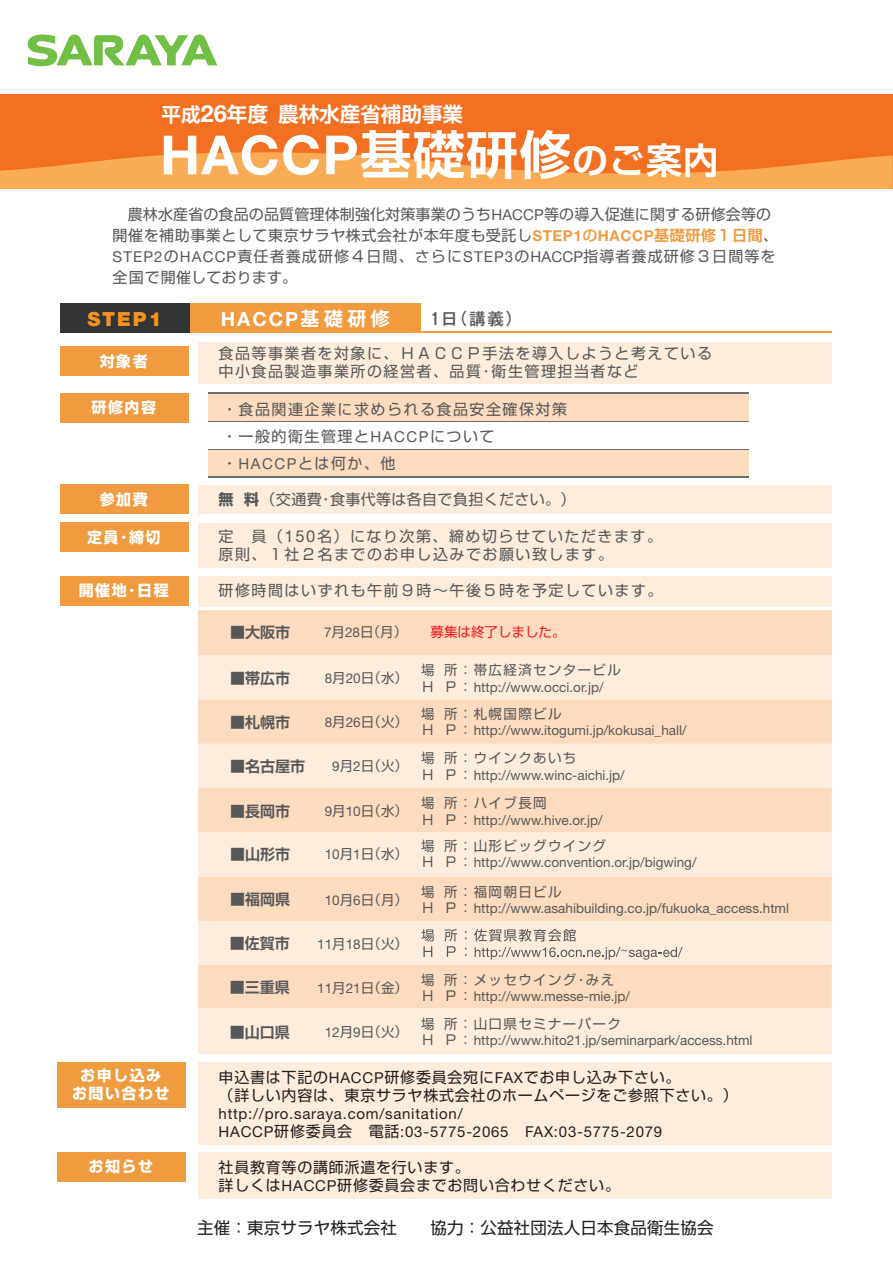
<style>
.page{position:relative;width:893px;height:1263px;background:#fff}
.page>*{position:absolute;margin:0;border:0;box-sizing:border-box;transform-origin:0 0}
.t1{font:700 54px "Helvetica Neue";letter-spacing:.025em;color:#fff}
.t2{font:700 20.55px "Shin Go Pro De";color:#fff}
.t3{font:700 19.5px "Helvetica Neue";letter-spacing:.1em;color:#fff}
.t4{font:900 19.5px "Helvetica Neue";letter-spacing:.1em;color:#f7931d}
.t5{font:16.5px "Shin Go Pr 5";letter-spacing:.01em;color:#231f20}
.t6{font:500 16.5px "Gothic MB101 Pr 5";color:#57585a}
.t7{font:15px/18px "Shin Go Pr 5";letter-spacing:.1em;color:#57585a}
.t8{font:15px/21px "Shin Go Pr 5";letter-spacing:.035em;color:#57585a}
.t9{font:15px/18px "Shin Go Pr 5";letter-spacing:.05em;color:#231f20}
.t10{font:15px/18px "Helvetica Neue";letter-spacing:.05em;color:#231f20}
.t11{font:700 15px "Shin Go Pr 5 De";color:#57585a}
.t12{font:700 15px/18px "Shin Go Pr 5";letter-spacing:.1em;color:#fff;text-align:center}
.t13{font:15px "Shin Go Pr 5";letter-spacing:.025em;color:#57585a}
.t14{font:13.5px "Helvetica Neue";color:#57585a}
.t15{font:13.5px "Shin Go Pr 5";letter-spacing:.1em;color:#57585a}
.t16{font:13.5px "Shin Go Pr 5";color:#ee1d23}
.s1{font-size:19.5px}
.s2{font-family:"Helvetica Neue";font-size:23.85px}
.s3{font-family:"Shin Go Pro De";font-size:51.75px}
.s4{font-family:"Shin Go Pro De";font-size:36px}
.s5{font-family:"Helvetica Neue"}
.s6{font-family:"Helvetica Neue";font-weight:700;color:#f09b40}
.s7{font-weight:500;color:#f09b40}
.s8{font-family:"Shin Go Pr 5 De";font-weight:700;color:#f09b40}
.s9{font-family:"Gothic MB101 Pr 5 De"}
.s10{font-weight:700}
.s11{font-family:"Helvetica Neue";font-size:16.5px}
.s12{font-size:13.5px}
.s13{font-family:"Shin Go Pr 5"}
</style>
<div class="page">
<div style="left:198px;top:342px;width:634px;height:42px;background:#feeddc"></div>
<div style="left:198px;top:485px;width:634px;height:29px;background:#feeddc"></div>
<div style="left:198px;top:576px;width:634px;height:31px;background:#feeddc"></div>
<svg style="left:27px;top:34px;width:190px;height:32px"></svg>
<div style="left:1px;top:94px;width:891px;height:94px;background:#f36f21"></div>
<svg style="left:1px;top:152px;width:891px;height:36px"></svg>
<div style="left:60px;top:303px;width:361px;height:30px;background:#f09b40"></div>
<div style="left:60px;top:346px;width:129px;height:30px;background:#f09b40"></div>
<hr style="left:420px;top:331px;width:412px;height:2px;background:#ef9c40">
<div style="left:60px;top:303px;width:130px;height:30px;background:#323436"></div>
<div style="left:60px;top:523px;width:129px;height:29px;background:#f09b40"></div>
<div style="left:198px;top:523px;width:634px;height:44px;background:#feeddc"></div>
<div style="left:198px;top:655px;width:634px;height:45px;background:#feeddc"></div>
<div style="left:198px;top:610px;width:634px;height:45px;background:#fddbbf"></div>
<div style="left:198px;top:700px;width:634px;height:43px;background:#fddbbf"></div>
<svg style="left:198px;top:743px;width:634px;height:89px;background:#fde3cd"></svg>
<div style="left:198px;top:832px;width:634px;height:45px;background:#feeddc"></div>
<div style="left:198px;top:1009px;width:634px;height:44px;background:#feeddc"></div>
<div style="left:60px;top:576px;width:129px;height:29px;background:#f09b40"></div>
<div style="left:57px;top:1062px;width:129px;height:45px;background:#ef9c40"></div>
<div style="left:57px;top:1152px;width:129px;height:29px;background:#ef9c40"></div>
<div style="left:60px;top:485px;width:129px;height:29px;background:#f09b40"></div>
<div style="left:60px;top:393px;width:129px;height:29px;background:#f09b40"></div>
<div style="left:208px;top:394px;width:540px;height:28px;background:#fddbbf"></div>
<div style="left:208px;top:449px;width:540px;height:28px;background:#fddbbf"></div>
<hr style="left:208px;top:422px;width:540px;height:1px;background:#676f75">
<hr style="left:208px;top:449px;width:540px;height:1px;background:#676f75">
<hr style="left:208px;top:393px;width:540px;height:1px;background:#676f75">
<div style="left:198px;top:1152px;width:634px;height:46px;background:#feeddc"></div>
<div style="left:198px;top:1062px;width:634px;height:82px;background:#feeddc"></div>
<hr style="left:208px;top:476px;width:540px;height:1px;background:#676f75">
<svg style="left:198px;top:877px;width:634px;height:131px;background:#fadec6"></svg>
<h2 class="t2" style="left:162px;top:107px;width:303px"><span class="s1">平成</span><span class="s2">26</span>年度 農林水産省補助事業</h2>
<h1 class="t1" style="left:160px;top:136px;width:560px">HACCP<span class="s3">基礎研修</span><span class="s4">のご案内</span></h1>
<p class="t8" style="left:113px;top:206px;width:667px">　農林水産省の食品の品質管理体制強化対策事業のうち<span class="s5">HACCP</span>等の導入促進に関する研修会等の開催を補助事業として東京サラヤ株式会社が本年度も受託し<span class="s6">STEP1</span><span class="s7">の</span><span class="s6">HACCP</span><span class="s8">基礎研修１日間</span>、<span class="s5">STEP2</span>の<span class="s5">HACCP</span>責任者養成研修４日間、さらに<span class="s5">STEP3</span>の<span class="s5">HACCP</span>指導者養成研修３日間等を全国で開催しております。</p>
<h3 class="t4" style="left:87px;top:312px;width:76px">STEP1</h3>
<h3 class="t3" style="left:221px;top:312px;width:171px">HACCP<span class="s9">基礎研修</span></h3>
<p class="t6" style="left:431px;top:313px;width:84px">1日(講義)</p>
<p class="t12" style="left:100px;top:354px;width:49px">対象者</p>
<p class="t7" style="left:219px;top:346px;width:495px">食品等事業者を対象に、ＨＡＣＣＰ手法を導入しようと考えている中小食品製造事業所の経営者、品質･衛生管理担当者など</p>
<p class="t12" style="left:92px;top:401px;width:66px">研修内容</p>
<p class="t7" style="left:222px;top:398px;width:347px;line-height:27.2px">・食品関連企業に求められる食品安全確保対策・一般的衛生管理と<span class="s5">HACCP</span>について・<span class="s5">HACCP</span>とは何か、他</p>
<p class="t12" style="left:100px;top:492px;width:49px">参加費</p>
<p class="t13" style="left:219px;top:494px;width:358px"><span class="s10">無 料</span>（交通費･食事代等は各自で負担ください。）</p>
<p class="t12" style="left:87px;top:530px;width:75px">定員･締切</p>
<p class="t7" style="left:219px;top:529px;width:445px">定　員（<span class="s11">150</span>名）になり次第、締め切らせていただきます。原則、１社２名までのお申し込みでお願い致します。</p>
<p class="t12" style="left:79px;top:584px;width:91px">開催地･日程</p>
<p class="t7" style="left:219px;top:584px;width:446px">研修時間はいずれも午前９時～午後５時を予定しています。</p>
<p class="t12" style="left:72px;top:1069px;width:99px">お申し込みお問い合わせ</p>
<p class="t12" style="left:89px;top:1159px;width:66px">お知らせ</p>
<p class="t11" style="left:230px;top:626px;width:62px">■大阪市</p>
<p class="t11" style="left:230px;top:672px;width:62px">■帯広市</p>
<p class="t11" style="left:230px;top:716px;width:62px">■札幌市</p>
<p class="t11" style="left:230px;top:761px;width:76px">■名古屋市</p>
<p class="t11" style="left:230px;top:805px;width:62px">■長岡市</p>
<p class="t11" style="left:230px;top:848px;width:62px">■山形市</p>
<p class="t11" style="left:230px;top:894px;width:62px">■福岡県</p>
<p class="t15" style="left:324px;top:627px;width:78px"><span class="s5">7</span>月<span class="s5">28</span>日(月)</p>
<p class="t15" style="left:325px;top:673px;width:78px"><span class="s5">8</span>月<span class="s5">20</span>日(水)</p>
<p class="t15" style="left:325px;top:717px;width:78px"><span class="s5">8</span>月<span class="s5">26</span>日(火)</p>
<p class="t15" style="left:332px;top:761px;width:71px"><span class="s5">9</span>月<span class="s5">2</span>日(火)</p>
<p class="t15" style="left:325px;top:806px;width:78px"><span class="s5">9</span>月<span class="s5">10</span>日(水)</p>
<p class="t15" style="left:325px;top:849px;width:78px"><span class="s5">10</span>月<span class="s5">1</span>日(水)</p>
<p class="t15" style="left:325px;top:895px;width:78px"><span class="s5">10</span>月<span class="s5">6</span>日(月)</p>
<p class="t11" style="left:200px;top:938px;width:91px"><span class="s12">　　</span>■佐賀市</p>
<p class="t15" style="left:317px;top:938px;width:86px"><span class="s5">11</span>月<span class="s5">18</span>日(火)</p>
<p class="t15" style="left:317px;top:983px;width:86px"><span class="s5">11</span>月<span class="s5">21</span>日(金)</p>
<p class="t15" style="left:325px;top:1027px;width:78px"><span class="s5">12</span>月<span class="s5">9</span>日(火)</p>
<p class="t11" style="left:200px;top:982px;width:91px"><span class="s12">　　</span>■三重県</p>
<p class="t11" style="left:200px;top:1026px;width:91px"><span class="s12">　　</span>■山口県</p>
<p class="t16" style="left:431px;top:627px;width:136px">募集は終了しました。</p>
<p class="t15" style="left:421px;top:665px;width:201px">場 所：帯広経済センタービル</p>
<p class="t14" style="left:421px;top:682px;width:184px"><span class="s13">Ｈ Ｐ：</span>http://www.occi.or.jp/</p>
<p class="t15" style="left:421px;top:709px;width:142px">場 所：札幌国際ビル</p>
<p class="t14" style="left:421px;top:726px;width:267px"><span class="s13">Ｈ Ｐ：</span>http://www.itogumi.jp/kokusai_hall/</p>
<p class="t15" style="left:421px;top:753px;width:157px">場 所：ウインクあいち</p>
<p class="t14" style="left:421px;top:770px;width:205px"><span class="s13">Ｈ Ｐ：</span>http://www.winc-aichi.jp/</p>
<p class="t15" style="left:421px;top:798px;width:127px">場 所：ハイブ長岡</p>
<p class="t14" style="left:421px;top:815px;width:183px"><span class="s13">Ｈ Ｐ：</span>http://www.hive.or.jp/</p>
<p class="t15" style="left:421px;top:841px;width:186px">場 所：山形ビッグウイング</p>
<p class="t14" style="left:421px;top:858px;width:277px"><span class="s13">Ｈ Ｐ：</span>http://www.convention.or.jp/bigwing/</p>
<p class="t15" style="left:421px;top:886px;width:142px">場 所：福岡朝日ビル</p>
<p class="t14" style="left:421px;top:903px;width:369px"><span class="s13">Ｈ Ｐ：</span>http://www.asahibuilding.co.jp/fukuoka_access.html</p>
<p class="t15" style="left:421px;top:974px;width:195px">場 所：メッセウイング･みえ</p>
<p class="t14" style="left:421px;top:991px;width:210px"><span class="s13">Ｈ Ｐ：</span>http://www.messe-mie.jp/</p>
<p class="t15" style="left:421px;top:1019px;width:201px">場 所：山口県セミナーパーク</p>
<p class="t14" style="left:421px;top:1036px;width:333px"><span class="s13">Ｈ Ｐ：</span>http://www.hito21.jp/seminarpark/access.html</p>
<p class="t9" style="left:219px;top:1070px;width:513px">申込書は下記の<span class="s5">HACCP</span>研修委員会宛に<span class="s5">FAX</span>でお申し込み下さい。<br>（詳しい内容は、東京サラヤ株式会社のホームページをご参照下さい。)</p>
<p class="t10" style="left:219px;top:1106px;width:445px">http://pro.saraya.com/sanitation/<br>HACCP<span class="s13">研修委員会　電話</span>:03-5775-2065 FAX:03-5775-2079</p>
<p class="t9" style="left:219px;top:1160px;width:403px">社員教育等の講師派遣を行います。<br>詳しくは<span class="s5">HACCP</span>研修委員会までお問い合わせください。</p>
<p class="t5" style="left:197px;top:1221px;width:518px">主催：東京サラヤ株式会社　 協力：公益社団法人日本食品衛生協会</p>
</div>
